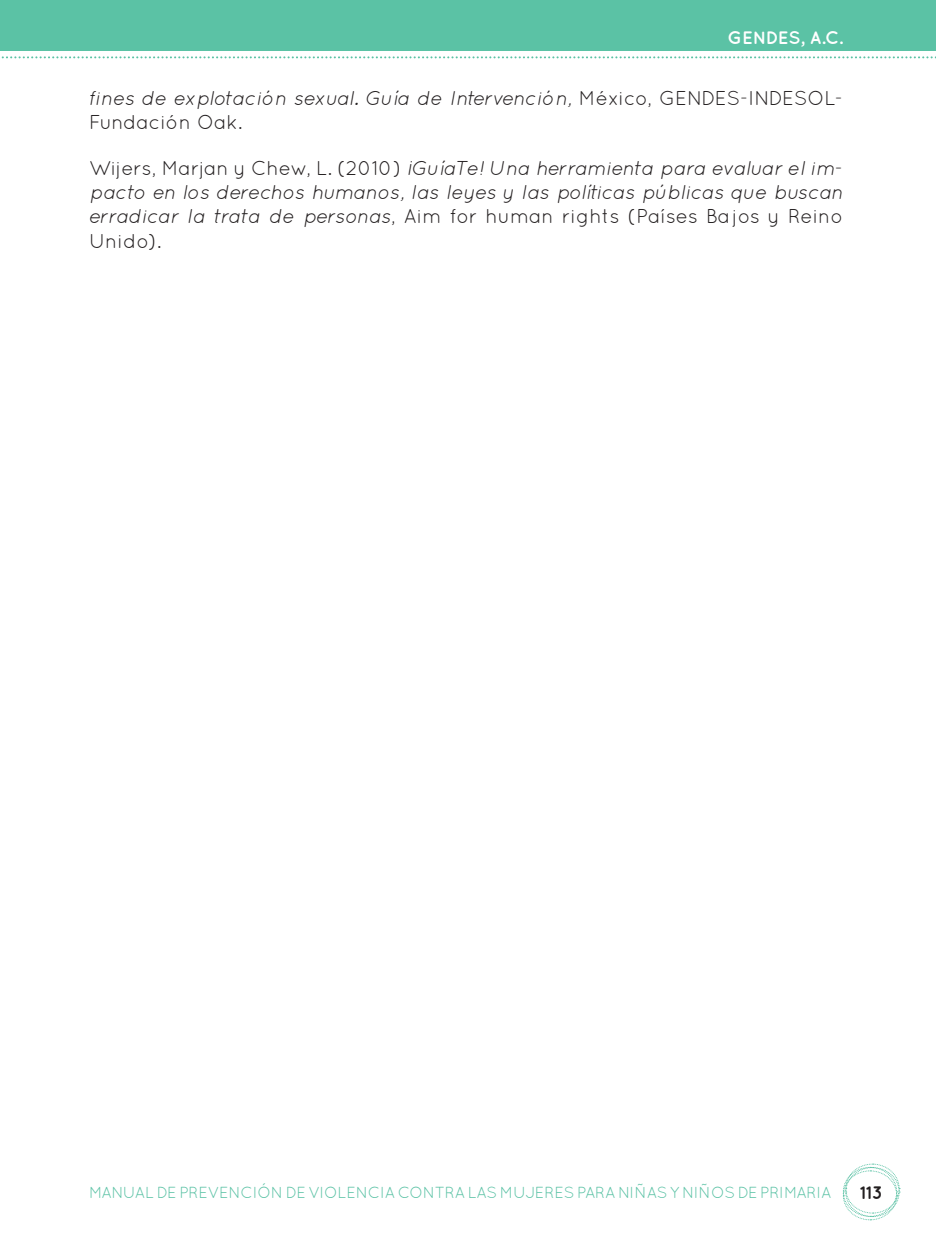
<style>
.page{position:relative;width:936px;height:1248px;background:#fff}
.page>*{position:absolute;margin:0;border:0;box-sizing:border-box;transform-origin:0 0}
.Texto_nota_pie_Footn{font:italic 20px/24px "Quicksand";color:#231f20}
.t1{font:700 18px "Quicksand";color:#fff}
.t2{font:700 18px "Quicksand";color:#231f20}
.t3{font:16px "Quicksand";letter-spacing:-.01em;color:#5bc2a5}
.s1{font-style:normal}
</style>
<div class="page">
<div style="left:0;top:0;width:935px;height:50px;background:#5bc2a5"></div>
<svg style="left:842px;top:1163px;width:58px;height:57px"></svg>
<svg style="left:1px;top:56px;width:935px;height:2px"></svg>
<p class="t1" style="left:727px;top:27px;width:117px">GENDES, A.C.</p>
<p class="Texto_nota_pie_Footn" style="left:89px;top:85px;width:755px">fines de explotación sexual. Guía de Intervención, <span class="s1">México, GENDES-INDESOL-<br>Fundación Oak.</span></p>
<p class="Texto_nota_pie_Footn" style="left:89px;top:156px;width:755px;text-align:justify"><span class="s1">Wijers, Marjan y Chew, L. (2010)</span> ¡GuíaTe! Una herramienta para evaluar el im&shy;pacto en los derechos humanos, las leyes y las políticas públicas que buscan erradicar la trata de personas<span class="s1">, Aim for human rights (Países Bajos y Reino Unido).</span></p>
<p class="t3" style="left:89px;top:1182px;width:743px">MANUAL DE PREVENCIÓN DE VIOLENCIA CONTRA LAS MUJERES PARA NIÑAS Y NIÑOS DE PRIMARIA</p>
<p class="t2" style="left:859px;top:1181px;width:25px">113</p>
</div>
